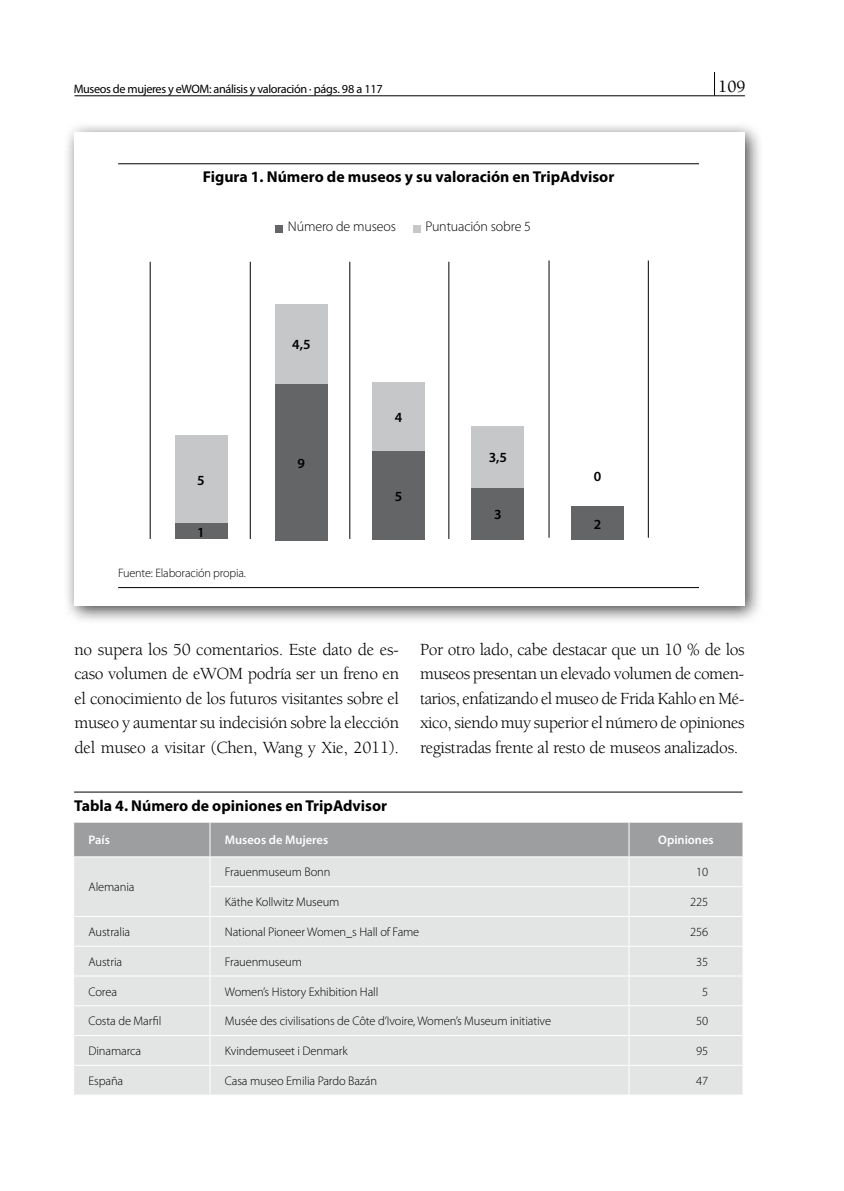
<style>
.page{position:relative;width:844px;height:1191px;background:#fff}
.page>*{position:absolute;margin:0;border:0;box-sizing:border-box;transform-origin:0 0}
.t1{font:17.5px/24.5px "Berkeley";letter-spacing:-.02em;color:#000;text-align:justify}
.t2{font:500 17.5px "Berkeley";color:#000}
.t3{font:700 15.75px "Myriad Pro";color:#000}
.t4{font:300 14px "Myriad Pro";letter-spacing:-.01em;color:#000}
.t5{font:600 14px "Myriad Pro";color:#000}
.t6{font:300 12.42px "Myriad Pro";letter-spacing:-.01em;color:#000}
.t7{font:600 12.42px "Myriad Pro";color:#fff}
.t8{font:12.25px "Myriad Pro";letter-spacing:-.03em;color:#000}
.t9{font:300 12.25px "Myriad Pro";letter-spacing:-.015em;color:#000}
</style>
<div class="page">
<hr style="left:74px;top:95px;width:670px;height:1px;background:#000">
<svg style="left:714px;top:72px;width:1px;height:23px"></svg>
<div style="left:63px;top:121px;width:700px;height:504px;background:#000;opacity:.75"></div>
<div style="left:74px;top:133px;width:670px;height:473px;background:#fff"></div>
<div style="left:175px;top:523px;width:52px;height:16px;background:#646567"></div>
<div style="left:175px;top:435px;width:52px;height:88px;background:#c6c7c8"></div>
<div style="left:275px;top:384px;width:52px;height:156px;background:#646567"></div>
<div style="left:275px;top:304px;width:52px;height:80px;background:#c6c7c8"></div>
<div style="left:372px;top:382px;width:53px;height:69px;background:#c6c7c8"></div>
<div style="left:372px;top:451px;width:53px;height:89px;background:#646567"></div>
<div style="left:471px;top:426px;width:53px;height:62px;background:#c6c7c8"></div>
<div style="left:471px;top:488px;width:53px;height:51px;background:#646567"></div>
<div style="left:571px;top:506px;width:53px;height:34px;background:#646567"></div>
<div style="left:275px;top:225px;width:8px;height:8px;background:#646567"></div>
<div style="left:413px;top:225px;width:7px;height:8px;background:#c6c7c8"></div>
<hr style="left:150px;top:262px;width:1px;height:277px;background:#000">
<hr style="left:250px;top:262px;width:1px;height:277px;background:#000">
<hr style="left:349px;top:262px;width:1px;height:277px;background:#000">
<hr style="left:448px;top:262px;width:1px;height:277px;background:#000">
<hr style="left:548px;top:260px;width:1px;height:278px;background:#000">
<hr style="left:648px;top:260px;width:1px;height:278px;background:#000">
<hr style="left:118px;top:163px;width:580px;height:1px;background:#000">
<hr style="left:118px;top:587px;width:580px;height:1px;background:#000">
<svg style="left:73px;top:822px;width:670px;height:272px;background:#dbdcdc"></svg>
<hr style="left:73px;top:916px;width:137px;height:1px;background:#fff">
<hr style="left:74px;top:791px;width:668px;height:1px;background:#000">
<p class="t8" style="left:74px;top:81px;width:310px">Museos de mujeres y eWOM: análisis y valoración · págs. 98 a 117</p>
<p class="t2" style="left:718px;top:77px;width:29px">109</p>
<p class="t3" style="left:203px;top:167px;width:413px">Figura 1. Número de museos y su valoración en TripAdvisor</p>
<p class="t4" style="left:288px;top:218px;width:110px">Número de museos</p>
<p class="t4" style="left:425px;top:218px;width:107px">Puntuación sobre 5</p>
<p class="t5" style="left:197px;top:471px;width:9px">5</p>
<p class="t5" style="left:197px;top:523px;width:9px">1</p>
<p class="t9" style="left:118px;top:566px;width:129px">Fuente: Elaboración propia.</p>
<p class="t5" style="left:292px;top:335px;width:20px">4,5</p>
<p class="t5" style="left:297px;top:454px;width:9px">9</p>
<p class="t5" style="left:395px;top:408px;width:9px">4</p>
<p class="t5" style="left:395px;top:487px;width:9px">5</p>
<p class="t5" style="left:488px;top:449px;width:20px">3,5</p>
<p class="t5" style="left:494px;top:505px;width:9px">3</p>
<p class="t5" style="left:594px;top:467px;width:9px">0</p>
<p class="t5" style="left:594px;top:515px;width:9px">2</p>
<p class="t1" style="left:74px;top:637px;width:326px">no supera los 50 comentarios. Este dato de es&shy;caso volumen de eWOM podría ser un freno en el conocimiento de los futuros visitantes sobre el museo y aumentar su indecisión sobre la elección del museo a visitar (Chen, Wang y Xie, 2011).</p>
<p class="t1" style="left:420px;top:637px;width:326px">Por otro lado, cabe destacar que un 10 % de los museos presentan un elevado volumen de comen&shy;tarios, enfatizando el museo de Frida Kahlo en Mé&shy;xico, siendo muy superior el número de opiniones registradas frente al resto de museos analizados.</p>
<p class="t3" style="left:74px;top:795px;width:314px">Tabla 4. Número de opiniones en TripAdvisor</p>
<p class="t7" style="left:88px;top:832px;width:23px">País</p>
<p class="t7" style="left:225px;top:832px;width:105px">Museos de Mujeres</p>
<p class="t7" style="left:658px;top:832px;width:57px">Opiniones</p>
<p class="t6" style="left:88px;top:879px;width:47px">Alemania</p>
<p class="t6" style="left:225px;top:865px;width:107px">Frauenmuseum Bonn</p>
<p class="t6" style="left:696px;top:865px;width:14px">10</p>
<p class="t6" style="left:225px;top:894px;width:116px">Käthe Kollwitz Museum</p>
<p class="t6" style="left:690px;top:894px;width:20px">225</p>
<p class="t6" style="left:88px;top:924px;width:43px">Australia</p>
<p class="t6" style="left:225px;top:924px;width:196px">National Pioneer Women_s Hall of Fame</p>
<p class="t6" style="left:690px;top:924px;width:20px">256</p>
<p class="t6" style="left:88px;top:954px;width:35px">Austria</p>
<p class="t6" style="left:225px;top:954px;width:79px">Frauenmuseum</p>
<p class="t6" style="left:696px;top:954px;width:14px">35</p>
<p class="t6" style="left:88px;top:984px;width:30px">Corea</p>
<p class="t6" style="left:225px;top:984px;width:155px">Women’s History Exhibition Hall</p>
<p class="t6" style="left:702px;top:984px;width:8px">5</p>
<p class="t6" style="left:88px;top:1013px;width:74px">Costa de Marfil</p>
<p class="t6" style="left:225px;top:1013px;width:327px">Musée des civilisations de Côte d’Ivoire, Women’s Museum initiative</p>
<p class="t6" style="left:696px;top:1013px;width:14px">50</p>
<p class="t6" style="left:88px;top:1043px;width:54px">Dinamarca</p>
<p class="t6" style="left:225px;top:1043px;width:124px">Kvindemuseet i Denmark</p>
<p class="t6" style="left:696px;top:1043px;width:14px">95</p>
<p class="t6" style="left:88px;top:1073px;width:36px">España</p>
<p class="t6" style="left:225px;top:1073px;width:154px">Casa museo Emilia Pardo Bazán</p>
<p class="t6" style="left:696px;top:1073px;width:14px">47</p>
</div>
